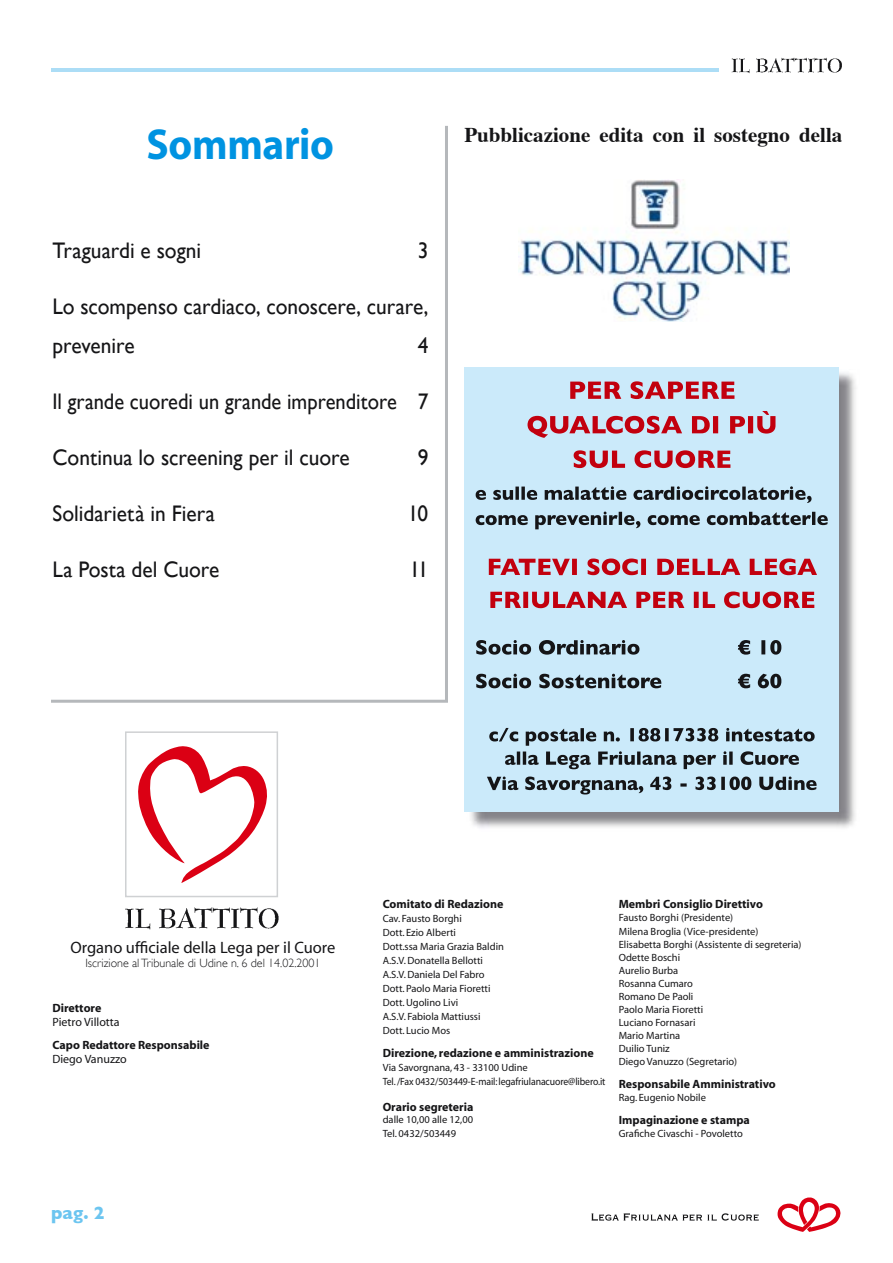
<style>
.page{position:relative;width:893px;height:1263px;background:#fff}
.page>*{position:absolute;margin:0;border:0;box-sizing:border-box;transform-origin:0 0}
.t1{font:700 43.5px "Myriad";letter-spacing:-.01em;color:#0093e1;scale:.95 1}
.t2{font:22.5px/39px "Gill Sans";color:#151517;scale:.95 1}
.t3{font:22.5px "Gill Sans";color:#151517;scale:.91 1}
.t4{font:700 21px "Times";color:#151517}
.t5{font:700 18px "Gill Sans";color:#6cc5f0}
.t6{font:16.5px "Myriad";color:#151517}
.t7{font:700 12px "Myriad";color:#151517}
.t8{font:300 12px "Gill Sans";color:#151517}
.t9{font:12px "Myriad";color:#151517}
.t10{font:10.5px/13px "Myriad";color:#151517}
</style>
<div class="page">
<img style="left:731px;top:57px;width:111px;height:17px">
<hr style="left:51px;top:69px;width:667px;height:3px;background:#acddf6">
<svg style="left:777px;top:1197px;width:64px;height:35px"></svg>
<svg style="left:591px;top:1213px;width:168px;height:8px"></svg>
<hr style="left:445px;top:126px;width:3px;height:575px;background:#b5b8bb">
<hr style="left:51px;top:700px;width:395px;height:3px;background:#b5b8bb">
<img style="left:471px;top:372px;width:385px;height:456px">
<div style="left:465px;top:368px;width:374px;height:444px;background:#cbeafa"></div>
<svg style="left:138px;top:746px;width:129px;height:137px"></svg>
<hr style="left:125px;top:732px;width:2px;height:164px;background:#cfd1d3">
<hr style="left:126px;top:896px;width:151px;height:1px;background:#cfd1d3">
<hr style="left:277px;top:732px;width:1px;height:164px;background:#cfd1d3">
<hr style="left:126px;top:731px;width:151px;height:2px;background:#cfd1d3">
<img style="left:125px;top:907px;width:154px;height:23px">
<svg style="left:570px;top:381px;width:164px;height:18px"></svg>
<svg style="left:527px;top:411px;width:248px;height:27px"></svg>
<svg style="left:574px;top:450px;width:156px;height:18px"></svg>
<svg style="left:476px;top:486px;width:335px;height:17px"></svg>
<svg style="left:476px;top:512px;width:352px;height:17px"></svg>
<svg style="left:489px;top:558px;width:328px;height:17px"></svg>
<svg style="left:490px;top:591px;width:324px;height:17px"></svg>
<svg style="left:476px;top:640px;width:305px;height:15px"></svg>
<svg style="left:476px;top:674px;width:305px;height:14px"></svg>
<svg style="left:489px;top:728px;width:326px;height:41px"></svg>
<svg style="left:487px;top:776px;width:330px;height:18px"></svg>
<img style="left:518px;top:180px;width:271px;height:142px">
<h1 class="t1" style="left:147px;top:121px;width:199px">Sommario</h1>
<h2 class="t2" style="left:52px;top:231px;width:158px">Traguardi e sogni</h2>
<h2 class="t2" style="left:418px;top:231px;width:13px">3</h2>
<h2 class="t2" style="left:52px;top:287px;width:397px">Lo scompenso cardiaco, conoscere, curare, prevenire</h2>
<h2 class="t2" style="left:418px;top:326px;width:13px">4</h2>
<h2 class="t3" style="left:52px;top:388px;width:415px">Il grande cuoredi un grande imprenditore 7</h2>
<h2 class="t2" style="left:52px;top:438px;width:314px">Continua lo screening per il cuore</h2>
<h2 class="t2" style="left:418px;top:438px;width:13px">9</h2>
<h2 class="t2" style="left:52px;top:494px;width:172px">Solidarietà in Fiera</h2>
<h2 class="t2" style="left:408px;top:494px;width:23px">10</h2>
<h2 class="t2" style="left:52px;top:550px;width:177px">La Posta del Cuore</h2>
<h2 class="t2" style="left:409px;top:550px;width:21px">11</h2>
<h3 class="t4" style="left:464px;top:120px;width:380px">Pubblicazione edita con il sostegno della</h3>
<h3 class="t6" style="left:70px;top:939px;width:266px">Organo ufficiale della Lega per il Cuore</h3>
<p class="t8" style="left:85px;top:956px;width:237px">Iscrizione al Tribunale di Udine n. 6 del 14.02.2001</p>
<p class="t7" style="left:52px;top:1002px;width:50px">Direttore</p>
<p class="t9" style="left:52px;top:1016px;width:69px">Pietro Villotta</p>
<p class="t7" style="left:52px;top:1039px;width:159px">Capo Redattore Responsabile</p>
<p class="t9" style="left:52px;top:1053px;width:76px">Diego Vanuzzo</p>
<h3 class="t5" style="left:51px;top:1202px;width:55px">pag. 2</h3>
<p class="t7" style="left:383px;top:898px;width:122px">Comitato di Redazione</p>
<p class="t10" style="left:383px;top:912px;width:123px;line-height:14px">Cav. Fausto Borghi<br>Dott. Ezio Alberti<br>Dott.ssa Maria Grazia Baldin<br>A.S.V. Donatella Bellotti<br>A.S.V. Daniela Del Fabro<br>Dott. Paolo Maria Fioretti<br>Dott. Ugolino Livi<br>A.S.V. Fabiola Mattiussi<br>Dott. Lucio Mos</p>
<p class="t7" style="left:383px;top:1047px;width:213px">Direzione, redazione e amministrazione</p>
<p class="t10" style="left:383px;top:1061px;width:224px;line-height:14px">Via Savorgnana, 43 - 33100 Udine<br>Tel. /Fax 0432/503449-E-mail: legafriulanacuore@libero.it</p>
<p class="t7" style="left:383px;top:1101px;width:92px">Orario segreteria</p>
<p class="t10" style="left:383px;top:1113px;width:92px;line-height:13.5px">dalle 10,00 alle 12,00<br>Tel. 0432/503449</p>
<p class="t7" style="left:619px;top:898px;width:146px">Membri Consiglio Direttivo</p>
<p class="t10" style="left:619px;top:912px;width:184px">Fausto Borghi (Presidente)<br>Milena Broglia (Vice-presidente)<br>Elisabetta Borghi (Assistente di segreteria)<br>Odette Boschi<br>Aurelio Burba<br>Rosanna Cumaro<br>Romano De Paoli<br>Paolo Maria Fioretti<br>Luciano Fornasari<br>Mario Martina<br>Duilio Tuniz<br>Diego Vanuzzo (Segretario)</p>
<p class="t7" style="left:619px;top:1077px;width:158px">Responsabile Amministrativo</p>
<p class="t10" style="left:619px;top:1091px;width:89px">Rag. Eugenio Nobile</p>
<p class="t7" style="left:619px;top:1114px;width:133px">Impaginazione e stampa</p>
<p class="t10" style="left:619px;top:1128px;width:126px">Grafiche Civaschi - Povoletto</p>
</div>
